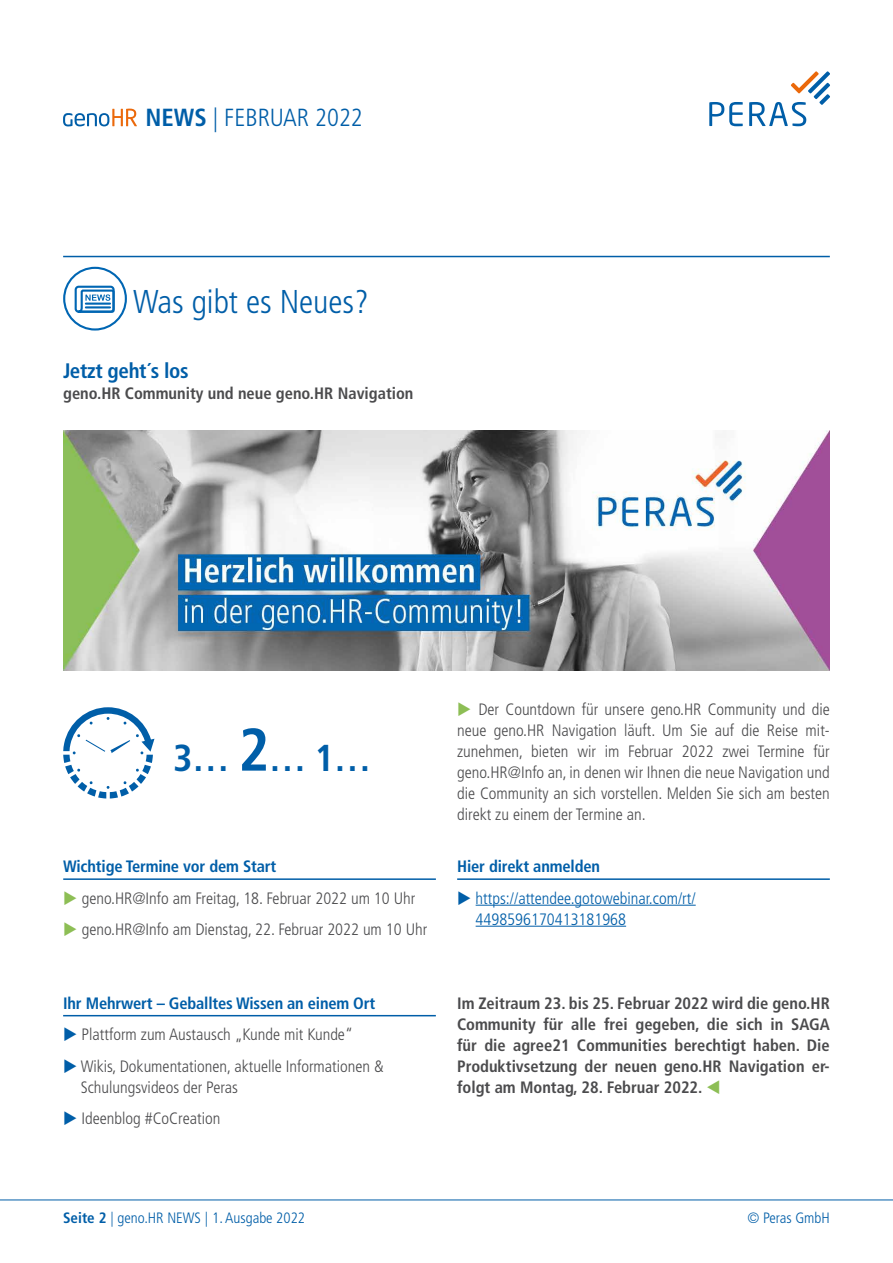
<style>
.page{position:relative;width:893px;height:1263px;background:#fff}
.page>*{position:absolute;margin:0;border:0;box-sizing:border-box;transform-origin:0 0}
.t1{font:700 condensed 37.5px "Frutiger";color:#005ea8}
.t2{font:300 condensed 33px "Frutiger";color:#005ea8}
.t3{font:300 condensed 24.75px "Frutiger";color:#005ea8}
.t4{font:700 condensed 21px "Frutiger";letter-spacing:-.015em;color:#005ea8}
.t5{font:300 condensed 16.5px/21px "Frutiger";color:#4b4b4d;text-align:justify}
.t6{font:700 condensed 16.5px/21px "Frutiger";color:#4b4b4d;text-align:justify}
.t7{font:700 condensed 16.5px "Frutiger";letter-spacing:-.01em;color:#005ea8}
.t8{font:300 condensed 16.5px/21px "Frutiger";color:#005ea8}
.t9{font:300 condensed 15px "Frutiger";color:#005ea8}
.s1{font-weight:700}
.s2{font-size:60px}
.s3{color:#8dbe55}
.s4{color:#005ea8}
</style>
<div class="page">
<svg style="left:709px;top:102px;width:34px;height:24px"></svg>
<svg style="left:749px;top:71px;width:81px;height:55px"></svg>
<svg style="left:63px;top:109px;width:74px;height:17px"></svg>
<img style="left:63px;top:431px;width:767px;height:239px">
<hr style="left:63px;top:256px;width:767px;height:1px;background:#005ea8">
<svg style="left:63px;top:267px;width:64px;height:61px"></svg>
<div style="left:63px;top:267px;width:64px;height:64px;border:2px solid #0066b3;border-radius:50%"></div>
<div style="left:75px;top:286px;width:40px;height:27px;border:2px solid #0066b3;border-radius:3px"></div>
<svg style="left:76px;top:288px;width:40px;height:26px"></svg>
<svg style="left:63px;top:707px;width:91px;height:91px"></svg>
<hr style="left:63px;top:1015px;width:373px;height:1px;background:#005ea8">
<hr style="left:63px;top:878px;width:373px;height:2px;background:#005ea8">
<hr style="left:457px;top:878px;width:373px;height:2px;background:#005ea8">
<hr style="left:476px;top:905px;width:220px;height:1px;background:#005ea8">
<hr style="left:476px;top:926px;width:150px;height:1px;background:#005ea8">
<hr style="left:0;top:1200px;width:893px;height:1px;background:#005ea8">
<h3 class="t3" style="left:146px;top:104px;width:219px"><span class="s1">NEWS</span> | FEBRUAR 2022</h3>
<h2 class="t2" style="left:133px;top:282px;width:237px">Was gibt es Neues?</h2>
<p class="t4" style="left:63px;top:359px;width:127px">Jetzt geht´s los</p>
<p class="t6" style="left:63px;top:383px;width:352px">geno.HR Community und neue geno.HR Navigation</p>
<h1 class="t1" style="left:173px;top:735px;width:199px">3… <span class="s2">2</span>… 1…</h1>
<p class="t7" style="left:63px;top:856px;width:215px">Wichtige Termine vor dem Start</p>
<p class="t5" style="left:63px;top:887px;width:354px"><span class="s3">◆</span> geno.HR@Info am Freitag, 18. Februar 2022 um 10 Uhr</p>
<p class="t5" style="left:63px;top:919px;width:366px"><span class="s3">◆</span> geno.HR@Info am Dienstag, 22. Februar 2022 um 10 Uhr</p>
<p class="t7" style="left:63px;top:993px;width:314px">Ihr Mehrwert – Geballtes Wissen an einem Ort</p>
<p class="t5" style="left:63px;top:1024px;width:291px"><span class="s4">◆</span> Plattform zum Austausch „Kunde mit Kunde“</p>
<p class="t5" style="left:81px;top:1055px;width:304px;text-indent:-18px"><span class="s4">◆</span> Wikis, Dokumentationen, aktuelle Informationen &amp;<br>Schulungsvideos der Peras</p>
<p class="t5" style="left:63px;top:1108px;width:159px"><span class="s4">◆</span> Ideenblog #CoCreation</p>
<p class="t5" style="left:457px;top:698px;width:374px"><span class="s3">◆</span> Der Countdown für unsere geno.HR Community und die neue geno.HR Navigation läuft. Um Sie auf die Reise mit&shy;zunehmen, bieten wir im Februar 2022 zwei Termine für geno.HR@Info an, in denen wir Ihnen die neue Navigation und die Community an sich vorstellen. Melden Sie sich am besten direkt zu einem der Termine an.</p>
<p class="t7" style="left:457px;top:856px;width:144px">Hier direkt anmelden</p>
<p class="t8" style="left:476px;top:887px;width:222px;text-indent:-18px">◆ https://attendee.gotowebinar.com/rt/<br>4498596170413181968</p>
<p class="t6" style="left:457px;top:992px;width:374px">Im Zeitraum 23. bis 25. Februar 2022 wird die geno.HR Community für alle frei gegeben, die sich in SAGA für die agree21 Communities berechtigt haben. Die Produktivsetzung der neuen geno.HR Navigation er&shy;folgt am Montag, 28. -Februar 2022. <span class="s3">▼</span></p>
<p class="t9" style="left:63px;top:1209px;width:243px"><span class="s1">Seite 2</span> | geno.HR NEWS | 1. Ausgabe 2022</p>
<p class="t9" style="left:747px;top:1209px;width:84px">© Peras GmbH</p>
</div>
